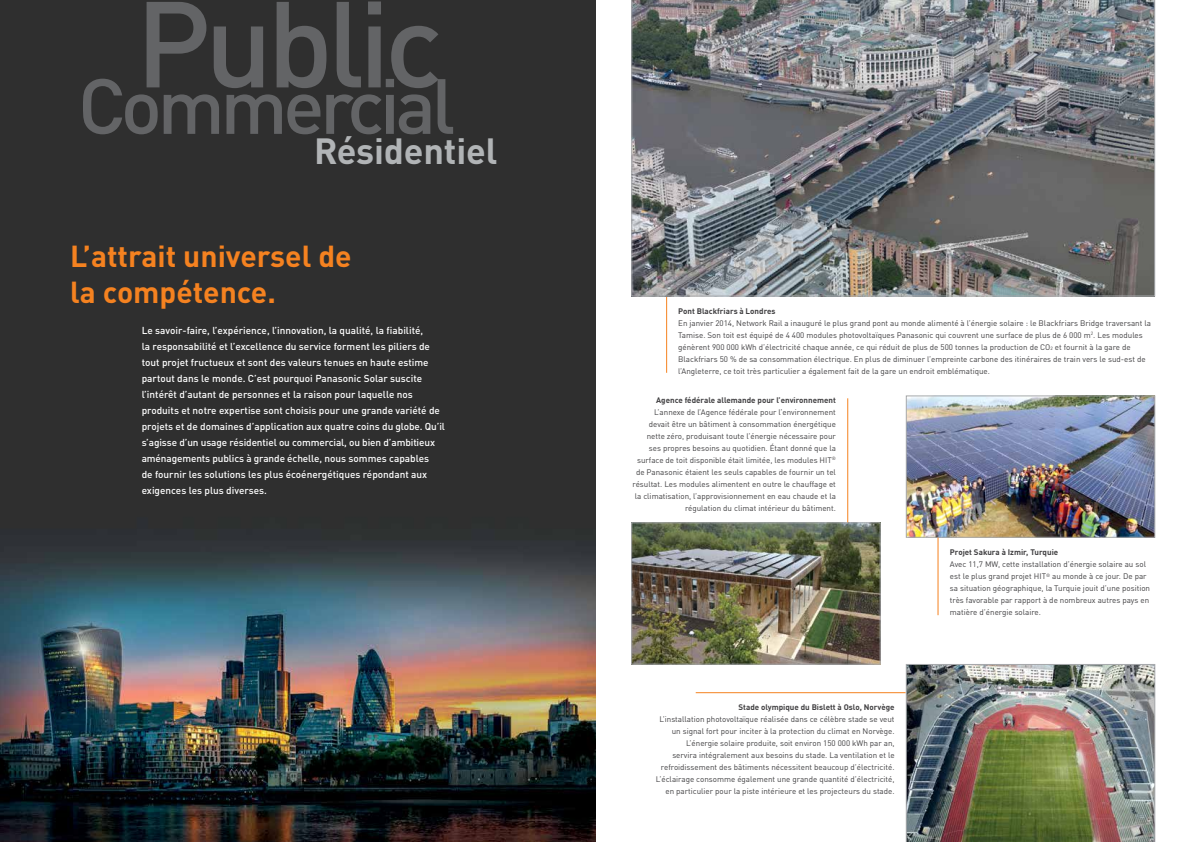
<style>
.page{position:relative;width:1191px;height:842px;background:#fff}
.page>*{position:absolute;margin:0;border:0;box-sizing:border-box;transform-origin:0 0}
.t1{font:500 120.1px "DIN Pro";letter-spacing:-.05em;color:#636466}
.t2{font:500 76.9px "DIN Pro";letter-spacing:-.06em;color:#636466}
.t3{font:700 36px "DIN Pro";letter-spacing:-.005em;color:#b1b4b6}
.t4{font:700 30px/36px "DIN Pro";color:#f58220}
.t5{font:500 10px/16px "DIN Pro";color:#fff}
.t6{font:8px/12px "DIN Pro";color:#414042}
.t7{font:700 8px "DIN Pro";color:#414042}
</style>
<div class="page">
<img style="left:0;top:0;width:595px;height:842px">
<img style="left:631px;top:0;width:523px;height:296px">
<img style="left:633px;top:525px;width:245px;height:137px">
<div style="left:631px;top:523px;width:249px;height:141px;border:1px solid #a7a9ac"></div>
<hr style="left:847px;top:398px;width:1px;height:124px;background:#f58220">
<hr style="left:666px;top:297px;width:1px;height:76px;background:#f58220">
<img style="left:906px;top:664px;width:249px;height:178px">
<img style="left:908px;top:398px;width:245px;height:137px">
<div style="left:906px;top:396px;width:249px;height:141px;border:1px solid #a7a9ac"></div>
<hr style="left:937px;top:537px;width:1px;height:78px;background:#f58220">
<hr style="left:695px;top:692px;width:210px;height:1px;background:#f58220">
<h1 class="t1" style="left:135px;top:-49px;width:309px">Public</h1>
<h2 class="t2" style="left:78px;top:47px;width:379px">Commercial</h2>
<h3 class="t3" style="left:314px;top:122px;width:185px">Résidentiel</h3>
<h3 class="t4" style="left:70px;top:237px;width:283px">L’attrait universel de la compétence.</h3>
<p class="t5" style="left:142px;top:321px;width:305px">Le savoir-faire, l’expérience, l’innovation, la qualité, la fiabilité,<br>la responsabilité et l’excellence du service forment les piliers de tout projet fructueux et sont des valeurs tenues en haute estime partout dans le monde. C’est pourquoi Panasonic Solar suscite l’intérêt d’autant de personnes et la raison pour laquelle nos produits et notre expertise sont choisis pour une grande variété de projets et de domaines d’application aux quatre coins du globe. Qu’il s’agisse d’un usage résidentiel ou commercial, ou bien d’ambitieux aménagements publics à grande échelle, nous sommes capables<br>de fournir les solutions les plus écoénergétiques répondant aux exigences les plus diverses.</p>
<p class="t7" style="left:678px;top:305px;width:99px">Pont Blackfriars à Londres</p>
<p class="t6" style="left:678px;top:316px;width:474px">En janvier 2014, Network Rail a inauguré le plus grand pont au monde alimenté à l’énergie solaire : le Blackfriars Bridge traversant la Tamise. Son toit est équipé de 4 400 modules photovoltaïques Panasonic qui couvrent une surface de plus de 6 000 m<sup>2</sup>. Les modules génèrent 900 000 kWh d’électricité chaque année, ce qui réduit de plus de 500 tonnes la production de CO<sub>2</sub> et fournit à la gare de Blackfriars 50 % de sa consommation électrique. En plus de diminuer l’empreinte carbone des itinéraires de train vers le sud-est de l’Angleterre, ce toit très particulier a également fait de la gare un endroit emblématique.</p>
<p class="t7" style="left:656px;top:394px;width:181px">Agence fédérale allemande pour l’environnement</p>
<p class="t6" style="left:632px;top:406px;width:205px;text-align:right">L’annexe de l’Agence fédérale pour l’environnement devait être un bâtiment à consommation énergétique nette zéro, produisant toute l’énergie nécessaire pour ses propres besoins au quotidien. Étant donné que la surface de toit disponible était limitée, les modules HIT<sup>® </sup>de Panasonic étaient les seuls capables de fournir un tel résultat. Les modules alimentent en outre le chauffage et la climatisation, l’approvisionnement en eau chaude et la régulation du climat intérieur du bâtiment.</p>
<p class="t7" style="left:738px;top:701px;width:157px">Stade olympique du Bislett à Oslo, Norvège</p>
<p class="t6" style="left:656px;top:712px;width:240px;text-align:right">L’installation photovoltaïque réalisée dans ce célèbre stade se veut un signal fort pour inciter à la protection du climat en Norvège.<br>L’énergie solaire produite, soit environ 150 000 kWh par an,<br>servira intégralement aux besoins du stade. La ventilation et le refroidissement des bâtiments nécessitent beaucoup d’électricité.<br>L’éclairage consomme également une grande quantité d’électricité, en particulier pour la piste intérieure et les projecteurs du stade.</p>
<p class="t7" style="left:950px;top:546px;width:110px">Projet Sakura à Izmir, Turquie</p>
<p class="t6" style="left:950px;top:558px;width:202px">Avec 11,7 MW, cette installation d’énergie solaire au sol est le plus grand projet HIT<sup>®</sup> au monde à ce jour. De par sa situation géographique, la Turquie jouit d’une position très favorable par rapport à de nombreux autres pays en matière d’énergie solaire.</p>
</div>
